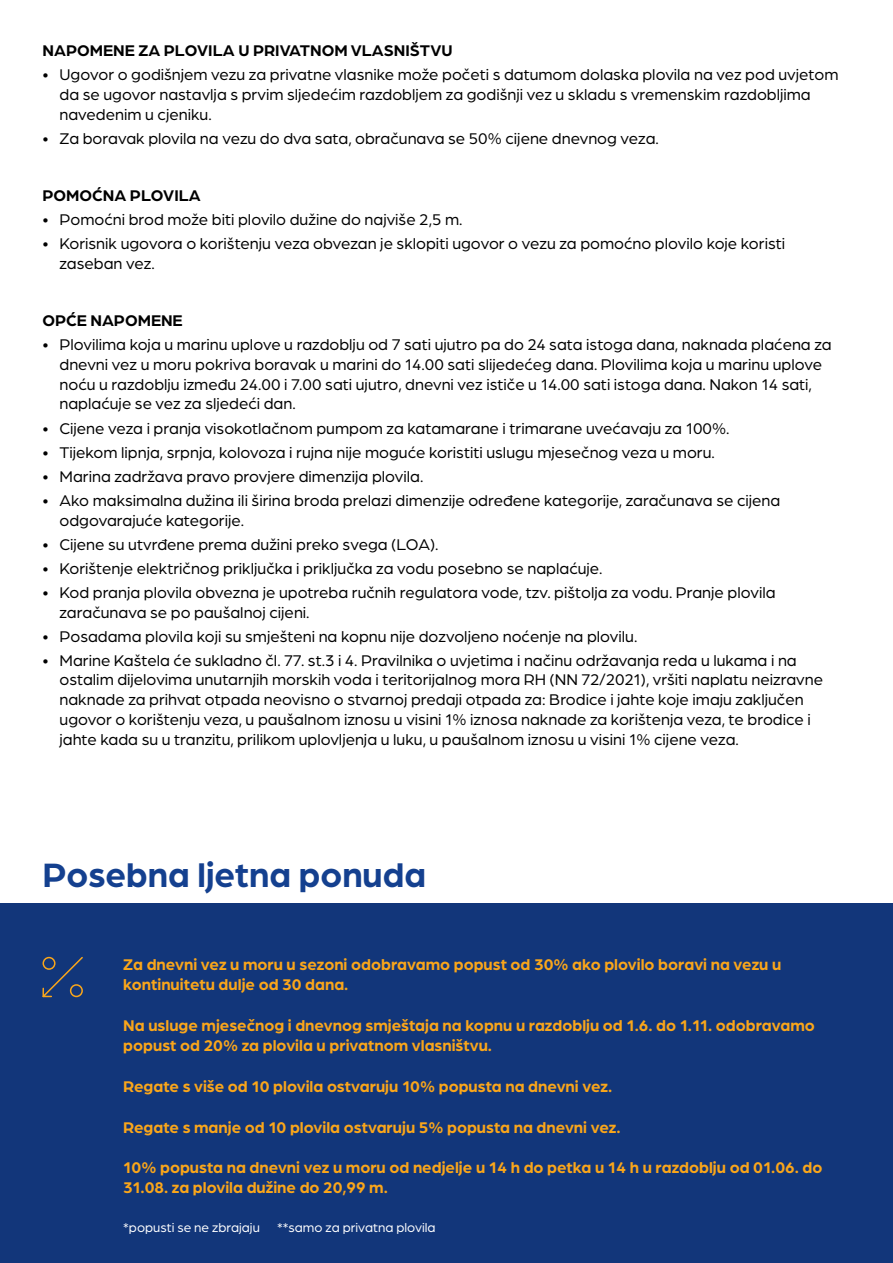
<style>
.page{position:relative;width:893px;height:1263px;background:#fff}
.page>*{position:absolute;margin:0;border:0;box-sizing:border-box;transform-origin:0 0}
.t1{font:700 36px "Arboria";color:#14408f}
.t2{font:16.5px/19.8px "Arboria";color:#000}
.t3{font:700 16.5px/19.8px "Arboria";color:#faa61a}
.t4{font:700 16.5px "Arboria";color:#000}
.t5{font:13.5px "Arboria";color:#fff}
</style>
<div class="page">
<div style="left:0;top:904px;width:893px;height:359px;background:#12367a"></div>
<svg style="left:42px;top:956px;width:41px;height:42px"></svg>
<p class="t4" style="left:43px;top:39px;width:412px">NAPOMENE ZA PLOVILA U PRIVATNOM VLASNIŠTVU</p>
<p class="t2" style="left:60px;top:64px;width:780px;text-indent:-17px">• Ugovor o godišnjem vezu za privatne vlasnike može početi s datumom dolaska plovila na vez pod uvjetom da se ugovor nastavlja s prvim sljedećim razdobljem za godišnji vez u skladu s vremenskim razdobljima navedenim u cjeniku.</p>
<p class="t2" style="left:43px;top:128px;width:618px">• Za boravak plovila na vezu do dva sata, obračunava se 50% cijene dnevnog veza.</p>
<p class="t4" style="left:43px;top:184px;width:160px">POMOĆNA PLOVILA</p>
<p class="t2" style="left:43px;top:209px;width:421px">• Pomoćni brod može biti plovilo dužine do najviše 2,5 m.</p>
<p class="t2" style="left:60px;top:233px;width:727px;text-indent:-17px">• Korisnik ugovora o korištenju veza obvezan je sklopiti ugovor o vezu za pomoćno plovilo koje koristi zaseban vez.</p>
<p class="t4" style="left:43px;top:309px;width:142px">OPĆE NAPOMENE</p>
<p class="t2" style="left:60px;top:334px;width:774px;text-indent:-17px">• Plovilima koja u marinu uplove u razdoblju od 7 sati ujutro pa do 24 sata istoga dana, naknada plaćena za dnevni vez u moru pokriva boravak u marini do 14.00 sati slijedećeg dana. Plovilima koja u marinu uplove noću u razdoblju između 24.00 i 7.00 sati ujutro, dnevni vez ističe u 14.00 sati istoga dana. Nakon 14 sati, naplaćuje se vez za sljedeći dan.</p>
<p class="t2" style="left:43px;top:417px;width:688px">• Cijene veza i pranja visokotlačnom pumpom za katamarane i trimarane uvećavaju za 100%.</p>
<p class="t2" style="left:43px;top:441px;width:674px">• Tijekom lipnja, srpnja, kolovoza i rujna nije moguće koristiti uslugu mjesečnog veza u moru.</p>
<p class="t2" style="left:43px;top:466px;width:382px">• Marina zadržava pravo provjere dimenzija plovila.</p>
<p class="t2" style="left:60px;top:490px;width:722px;text-indent:-17px">• Ako maksimalna dužina ili širina broda prelazi dimenzije određene kategorije, zaračunava se cijena odgovarajuće kategorije.</p>
<p class="t2" style="left:43px;top:533px;width:398px">• Cijene su utvrđene prema dužini preko svega (LOA).</p>
<p class="t2" style="left:43px;top:557px;width:562px">• Korištenje električnog priključka i priključka za vodu posebno se naplaćuje.</p>
<p class="t2" style="left:60px;top:582px;width:717px;text-indent:-17px">• Kod pranja plovila obvezna je upotreba ručnih regulatora vode, tzv. pištolja za vodu. Pranje plovila zaračunava se po paušalnoj cijeni.</p>
<p class="t2" style="left:43px;top:625px;width:596px">• Posadama plovila koji su smješteni na kopnu nije dozvoljeno noćenje na plovilu.</p>
<p class="t2" style="left:60px;top:649px;width:765px;text-indent:-17px">• Marine Kaštela će sukladno čl. 77. st.3 i 4. Pravilnika o uvjetima i načinu održavanja reda u lukama i na ostalim dijelovima unutarnjih morskih voda i teritorijalnog mora RH (NN 72/2021), vršiti naplatu neizravne naknade za prihvat otpada neovisno o stvarnoj predaji otpada za: Brodice i jahte koje imaju zaključen ugovor o korištenju veza, u paušalnom iznosu u visini 1% iznosa naknade za korištenja veza, te brodice i jahte kada su u tranzitu, prilikom uplovljenja u luku, u paušalnom iznosu u visini 1% cijene veza.</p>
<h1 class="t1" style="left:43px;top:850px;width:385px">Posebna ljetna ponuda</h1>
<p class="t3" style="left:123px;top:954px;width:659px">Za dnevni vez u moru u sezoni odobravamo popust od 30% ako plovilo boravi na vezu u kontinuitetu dulje od 30 dana.</p>
<p class="t3" style="left:123px;top:1015px;width:693px">Na usluge mjesečnog i dnevnog smještaja na kopnu u razdoblju od 1.6. do 1.11. odobravamo popust od 20% za plovila u privatnom vlasništvu.</p>
<p class="t3" style="left:123px;top:1075px;width:490px">Regate s više od 10 plovila ostvaruju 10% popusta na dnevni vez.</p>
<p class="t3" style="left:123px;top:1116px;width:499px">Regate s manje od 10 plovila ostvaruju 5% popusta na dnevni vez.</p>
<p class="t3" style="left:123px;top:1157px;width:701px">10% popusta na dnevni vez u moru od nedjelje u 14 h do petka u 14 h u razdoblju od 01.06. do<br>31.08. za plovila dužine do 20,99 m.</p>
<p class="t5" style="left:123px;top:1218px;width:138px">*popusti se ne zbrajaju</p>
<p class="t5" style="left:277px;top:1218px;width:160px">**samo za privatna plovila</p>
</div>
